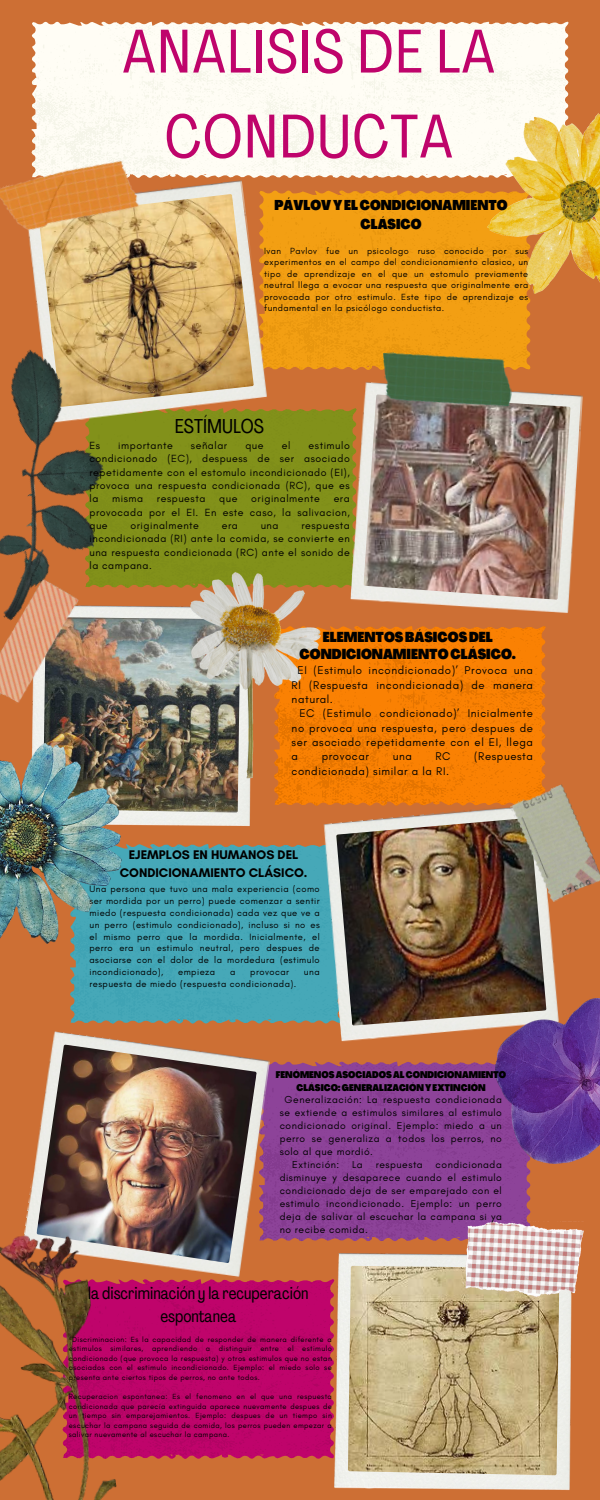
<style>
.page{position:relative;width:600px;height:1500px;background:#cd6f34}
.page>*{position:absolute;margin:0;border:0;box-sizing:border-box;transform-origin:0 0}
.t1{font:60.8px/84.9px "Agrandir Tight";letter-spacing:.025em;color:#bf046b;text-align:center}
.t2{font:19.9px "Agrandir Tight";color:#000}
.t3{font:17px/23.3px "Agrandir Tight";color:#000;text-align:center}
.t4{font:900 14.1px/16.9px "Agrandir Tight";color:#000;text-align:center}
.t5{font:900 14px/19.3px "Agrandir Tight";color:#000;text-align:center}
.t6{font:700 12.7px/17.8px "Glacial Indifference";color:#000;text-align:center}
.t7{font:11.4px "Glacial Indifference";letter-spacing:.05em;color:#000}
.t8{font:10.6px/13.3px "Glacial Indifference";letter-spacing:.05em;color:#000;text-align:justify}
.t9{font:10.3px/12.9px "Glacial Indifference";letter-spacing:.05em;color:#000;text-align:justify}
.t10{font:900 9.5px/13.3px "Agrandir Tight";color:#000;text-align:center}
.t11{font:9.3px/11.8px "Glacial Indifference";letter-spacing:.05em;color:#000;text-align:justify}
.t12{font:9.1px/11.5px "Glacial Indifference";letter-spacing:.05em;color:#000;text-align:justify}
.t13{font:7.6px/9.6px "Glacial Indifference";letter-spacing:.05em;color:#000;text-align:justify}
</style>
<div class="page">
<svg style="left:270px;top:191px;width:260px;height:179px;background:#f09c12"></svg>
<div style="left:158px;top:409px;width:192px;height:179px;background:#82911a"></div>
<svg style="left:274px;top:626px;width:271px;height:180px;background:#f67e03"></svg>
<svg style="left:270px;top:1062px;width:260px;height:179px;background:#8c4295"></svg>
<svg style="left:129px;top:1279px;width:205px;height:180px;background:#bd0768"></svg>
<img style="left:30px;top:180px;width:240px;height:246px">
<img style="left:39px;top:194px;width:215px;height:213px">
<img style="left:350px;top:382px;width:233px;height:231px">
<img style="left:363px;top:394px;width:208px;height:206px">
<div style="left:70px;top:844px;width:250px;height:180px;background:#46a8b8"></div>
<img style="left:32px;top:606px;width:219px;height:220px">
<img style="left:43px;top:617px;width:197px;height:195px">
<img style="left:320px;top:803px;width:237px;height:239px">
<img style="left:336px;top:818px;width:210px;height:208px">
<img style="left:26px;top:1031px;width:244px;height:246px">
<img style="left:36px;top:1045px;width:221px;height:218px">
<img style="left:335px;top:1253px;width:237px;height:237px">
<img style="left:348px;top:1266px;width:211px;height:209px">
<svg style="left:490px;top:22px;width:78px;height:91px;background:#fbf6ec"></svg>
<svg style="left:268px;top:22px;width:221px;height:156px;background:#fcf9ef"></svg>
<svg style="left:32px;top:22px;width:236px;height:156px;background:#fcf7ed"></svg>
<img style="left:383px;top:345px;width:130px;height:69px">
<img style="left:0;top:622px;width:80px;height:85px">
<img style="left:509px;top:783px;width:91px;height:121px">
<img style="left:0;top:147px;width:143px;height:104px">
<img style="left:462px;top:1221px;width:121px;height:75px">
<img style="left:488px;top:113px;width:112px;height:181px">
<img style="left:495px;top:999px;width:105px;height:165px">
<img style="left:0;top:744px;width:121px;height:199px">
<img style="left:0;top:1221px;width:129px;height:279px">
<img style="left:0;top:345px;width:158px;height:277px">
<img style="left:189px;top:567px;width:131px;height:224px">
<p class="t1" style="left:123px;top:15px;width:374px">ANALISIS DE LA<br>CONDUCTA</p>
<p class="t5" style="left:275px;top:197px;width:235px">PÁVLOVYELCONDICIONAMIENTO<br>CLÁSICO</p>
<h4 class="t12" style="left:264px;top:245px;width:266px">Ivan Pavlov fue un psicologo ruso conocido por sus experimentos en el campo del condicionamiento clasico, un tipo de aprendizaje en el que un estomulo previamente neutral llega a evocar una respuesta que originalmente era provocada por otro estimulo. Este tipo de aprendizaje es fundamental en la psicólogo conductista.</h4>
<p class="t2" style="left:175px;top:418px;width:91px">ESTÍMULOS</p>
<p class="t8" style="left:89px;top:439px;width:262px;text-indent:219px">estimulo condicionado (EC), despuess de ser asociado repetidamente con el estomulo incondicionado (EI), provoca una respuesta condicionada (RC), que es la</p>
<p class="t8" style="left:89px;top:439px;width:12px">Es</p>
<p class="t8" style="left:118px;top:439px;width:56px">importante</p>
<p class="t8" style="left:191px;top:439px;width:38px">señalar</p>
<p class="t8" style="left:245px;top:439px;width:20px">que</p>
<p class="t8" style="left:282px;top:439px;width:10px">el</p>
<p class="t8" style="left:112px;top:492px;width:32px">misma</p>
<p class="t8" style="left:157px;top:492px;width:50px">respuesta</p>
<p class="t8" style="left:219px;top:492px;width:20px">que</p>
<p class="t8" style="left:251px;top:492px;width:70px">originalmente</p>
<p class="t8" style="left:89px;top:492px;width:262px;text-indent:244px">era provocada por el EI. En este caso, la salivacion, que</p>
<p class="t8" style="left:131px;top:519px;width:70px">originalmente</p>
<p class="t8" style="left:222px;top:519px;width:18px">era</p>
<p class="t8" style="left:261px;top:519px;width:19px">una</p>
<p class="t8" style="left:89px;top:519px;width:262px;text-indent:212px">respuesta incondicionada (RI) ante la comida, se convierte en una respuesta condicionada (RC) ante el sonido de la campana.</p>
<p class="t4" style="left:300px;top:630px;width:218px">ELEMENTOSBÁSICOSDEL<br>CONDICIONAMIENTOCLÁSICO.</p>
<p class="t7" style="left:298px;top:663px;width:237px">EI (Estimulo incondicionado)’ Provoca una</p>
<p class="t7" style="left:292px;top:678px;width:243px">RI (Respuesta incondicionada) de manera</p>
<p class="t7" style="left:292px;top:692px;width:43px">natural.</p>
<p class="t7" style="left:299px;top:706px;width:235px">EC (Estimulo condicionado)’ Inicialmente</p>
<p class="t7" style="left:292px;top:721px;width:243px">no provoca una respuesta, pero despues de</p>
<p class="t7" style="left:292px;top:735px;width:243px">ser asociado repetidamente con el EI, llega</p>
<p class="t7" style="left:292px;top:749px;width:8px">a</p>
<p class="t7" style="left:322px;top:749px;width:49px">provocar</p>
<p class="t7" style="left:393px;top:749px;width:21px">una</p>
<p class="t7" style="left:436px;top:749px;width:17px">RC</p>
<p class="t7" style="left:474px;top:749px;width:60px">(Respuesta</p>
<p class="t7" style="left:292px;top:764px;width:159px">condicionada) similar a la RI.</p>
<p class="t6" style="left:120px;top:846px;width:189px">EJEMPLOS EN HUMANOS DEL<br>CONDICIONAMIENTO CLÁSICO.</p>
<p class="t11" style="left:89px;top:883px;width:232px">Una persona que tuvo una mala experiencia (como ser mordida por un perro) puede comenzar a sentir miedo (respuesta condicionada) cada vez que ve a un perro (estimulo condicionado), incluso si no es el mismo perro que la mordida. Inicialmente, el perro era un estimulo neutral, pero despues de asociarse con el dolor de la mordedura (estimulo incondicionado),</p>
<p class="t11" style="left:178px;top:966px;width:39px">empieza</p>
<p class="t11" style="left:230px;top:966px;width:7px">a</p>
<p class="t11" style="left:250px;top:966px;width:40px">provocar</p>
<p class="t11" style="left:304px;top:966px;width:17px">una</p>
<p class="t11" style="left:89px;top:977px;width:208px">respuesta de miedo (respuesta condicionada).</p>
<h2 class="t10" style="left:276px;top:1069px;width:232px">FENÓMENOSASOCIADOSALCONDICIONAMIENTO<br>CLÁSICO:GENERALIZACIÓNYEXTINCIÓN</h2>
<h5 class="t9" style="left:285px;top:1093px;width:219px">Generalización: La respuesta condicionada</h5>
<h5 class="t9" style="left:280px;top:1106px;width:224px">se extiende a estimulos similares al estimulo</h5>
<h5 class="t9" style="left:280px;top:1119px;width:224px">condicionado original. Ejemplo: miedo a un</h5>
<h5 class="t9" style="left:280px;top:1132px;width:224px">perro se generaliza a todos los perros, no</h5>
<h5 class="t9" style="left:280px;top:1145px;width:95px">solo al que mordió.</h5>
<h5 class="t9" style="left:292px;top:1158px;width:49px">Extinción:</h5>
<h5 class="t9" style="left:352px;top:1158px;width:12px">La</h5>
<h5 class="t9" style="left:376px;top:1158px;width:49px">respuesta</h5>
<h5 class="t9" style="left:280px;top:1158px;width:224px;text-indent:156px">condicionada disminuye y desaparece cuando el estimulo condicionado deja de ser emparejado con el estimulo incondicionado. Ejemplo: un perro deja de salivar al escuchar la campana si ya no recibe comida.</h5>
<p class="t3" style="left:88px;top:1283px;width:222px">la discriminación y la recuperación espontanea</p>
<p class="t13" style="left:69px;top:1334px;width:265px;text-indent:4px">Discriminacion: Es la capacidad de responder de manera diferente a estimulos similares, aprendiendo a distinguir entre el estimulo condicionado (que provoca la respuesta) y otros estimulos que no estan asociados con el estimulo incondicionado. Ejemplo: el miedo solo se presenta ante ciertos tipos de perros, no ante todos.</p>
<p class="t13" style="left:69px;top:1392px;width:265px">Recuperacion espontanea: Es el fenomeno en el que una respuesta condicionada que parecía extinguida aparece nuevamente despues de un tiempo sin emparejamientos. Ejemplo: despues de un tiempo sin escuchar la campana seguida de comida, los perros pueden empezar a salivar nuevamente al escuchar la campana.</p>
</div>
